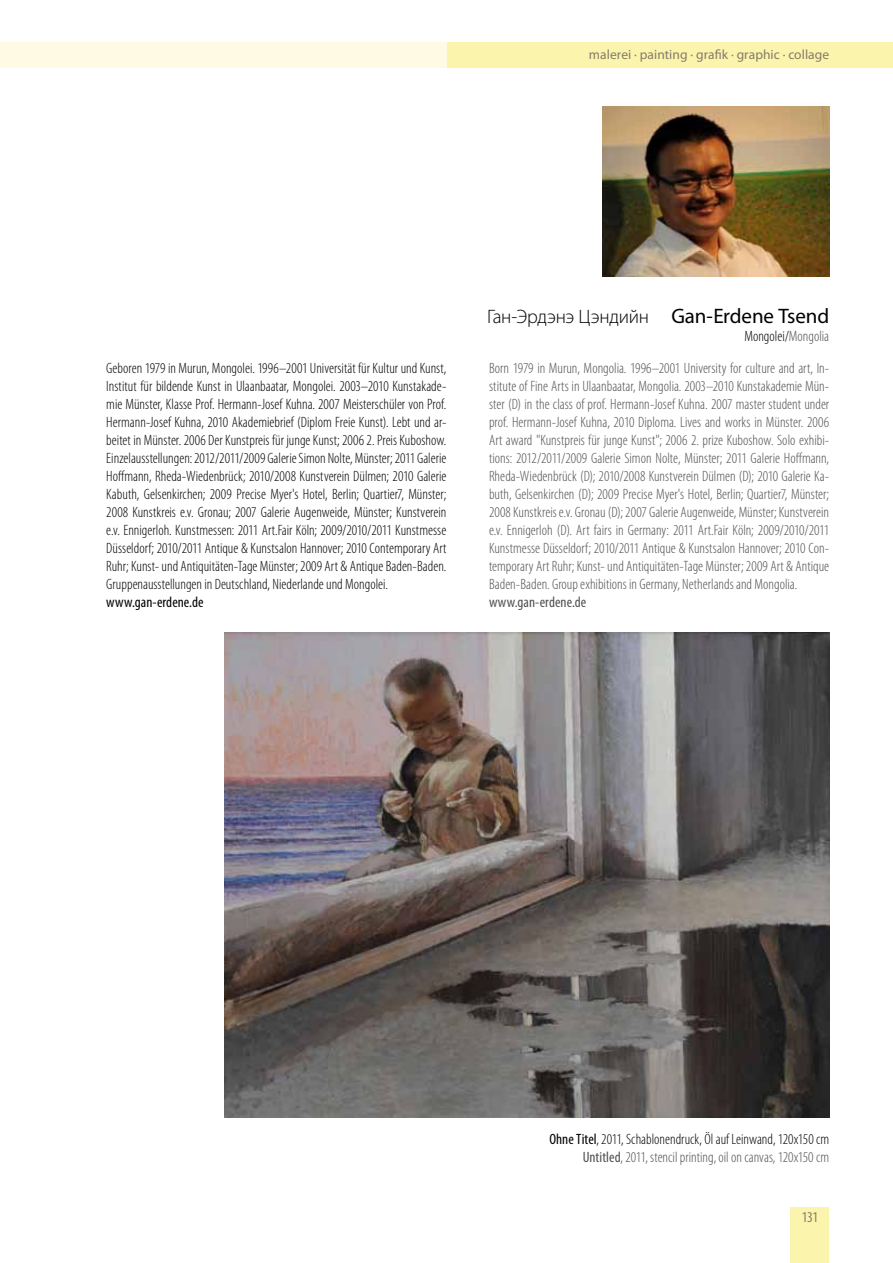
<style>
.page{position:relative;width:893px;height:1263px;background:#fff}
.page>*{position:absolute;margin:0;border:0;box-sizing:border-box;transform-origin:0 0}
.t1{font:300 19.5px "Myriad Pro";letter-spacing:-.015em;color:#000}
.t2{font:300 condensed 15px/18px "Myriad Pro";color:#000;text-align:justify}
.t3{font:300 condensed 15px/18px "Myriad Pro";color:#504f53;text-align:justify}
.t4{font:condensed 15px "Myriad Pro";letter-spacing:.005em;color:#000}
.t5{font:condensed 15px "Myriad Pro";letter-spacing:.005em;color:#504f53}
.t6{font:condensed 15px "Myriad Pro";color:#847c6a}
.t7{font:13.5px "Myriad Pro";letter-spacing:.005em;color:#847c6a}
.s1{font-weight:400;font-size:21px}
.s2{color:#504f53}
.s3{font-weight:400}
.s4{font-weight:400;color:#504f53}
</style>
<div class="page">
<div style="left:791px;top:1208px;width:38px;height:55px;background:#fbf4ad"></div>
<div style="left:446px;top:43px;width:447px;height:25px;background:#fbf4ad"></div>
<div style="left:0;top:43px;width:446px;height:25px;background:#fefae3"></div>
<img style="left:224px;top:633px;width:605px;height:485px">
<img style="left:602px;top:106px;width:227px;height:170px">
<p class="t7" style="left:589px;top:46px;width:242px">malerei · painting · grafik · graphic · collage</p>
<p class="t2" style="left:106px;top:359px;width:342px">Geboren 1979 in Murun, Mongolei. 1996–2001 Universität für Kultur und Kunst, Institut für bildende Kunst in Ulaanbaatar, Mongolei. 2003–2010 Kunstakade&shy;mie Münster, Klasse Prof. Hermann-Josef Kuhna. 2007 Meisterschüler von Prof.<br>Hermann-Josef Kuhna, 2010 Akademiebrief (Diplom Freie Kunst). Lebt und ar&shy;beitet in Münster. 2006 Der Kunstpreis für junge Kunst; 2006 2. Preis Kuboshow.<br>Einzelausstellungen: 2012/2011/2009 Galerie Simon Nolte, Münster; 2011 Galerie Hoffmann, Rheda-Wiedenbrück; 2010/2008 Kunstverein Dülmen; 2010 Galerie Kabuth, Gelsenkirchen; 2009 Precise Myer's Hotel, Berlin; Quartier7, Münster; 2008 Kunstkreis e.v. Gronau; 2007 Galerie Augenweide, Münster; Kunstverein e.v. Ennigerloh. Kunstmessen: 2011 Art.Fair Köln; 2009/2010/2011 Kunstmesse Düsseldorf; 2010/2011 Antique &amp; Kunstsalon Hannover; 2010 Contemporary Art Ruhr; Kunst- und Antiquitäten-Tage Münster; 2009 Art &amp; Antique Baden-Baden.<br>Gruppenausstellungen in Deutschland, Niederlande und Mongolei.</p>
<p class="t4" style="left:106px;top:593px;width:99px">www.gan-erdene.de</p>
<h1 class="t1" style="left:487px;top:305px;width:343px">Ган-Эрдэнэ Цэндийн <span class="s1">Gan-Erdene Tsend</span></h1>
<p class="t2" style="left:744px;top:327px;width:86px">Mongolei/<span class="s2">Mongolia</span></p>
<p class="t3" style="left:489px;top:359px;width:342px">Born 1979 in Murun, Mongolia. 1996–2001 University for culture and art, In&shy;stitute of Fine Arts in Ulaanbaatar, Mongolia. 2003–2010 Kunstakademie Mün&shy;ster (D) in the class of prof. Hermann-Josef Kuhna. 2007 master student under prof. Hermann-Josef Kuhna, 2010 Diploma. Lives and works in Münster. 2006<br>Art award "Kunstpreis für junge Kunst"; 2006 2. prize Kuboshow. Solo exhibi&shy;tions: 2012/2011/2009 Galerie Simon Nolte, Münster; 2011 Galerie Hoffmann, Rheda-Wiedenbrück (D); 2010/2008 Kunstverein Dülmen (D); 2010 Galerie Ka&shy;buth, Gelsenkirchen (D); 2009 Precise Myer's Hotel, Berlin; Quartier7, Münster; 2008 Kunstkreis e.v. Gronau (D); 2007 Galerie Augenweide, Münster; Kunstverein e.v. Ennigerloh (D). Art fairs in Germany: 2011 Art.Fair Köln; 2009/2010/2011<br>Kunstmesse Düsseldorf; 2010/2011 Antique &amp; Kunstsalon Hannover; 2010 Con&shy;temporary Art Ruhr; Kunst- und Antiquitäten-Tage Münster; 2009 Art &amp; Antique Baden-Baden. Group exhibitions in Germany, Netherlands and Mongolia.</p>
<p class="t5" style="left:489px;top:593px;width:99px">www.gan-erdene.de</p>
<p class="t2" style="left:549px;top:1130px;width:281px;text-align:right"><span class="s3">Ohne Titel</span>, 2011, Schablonendruck, Öl auf Leinwand, 120x150 cm<br><span class="s4">Untitled</span><span class="s2">, 2011, stencil printing, oil on canvas, 120x150 cm</span></p>
<p class="t6" style="left:802px;top:1208px;width:18px">131</p>
</div>
